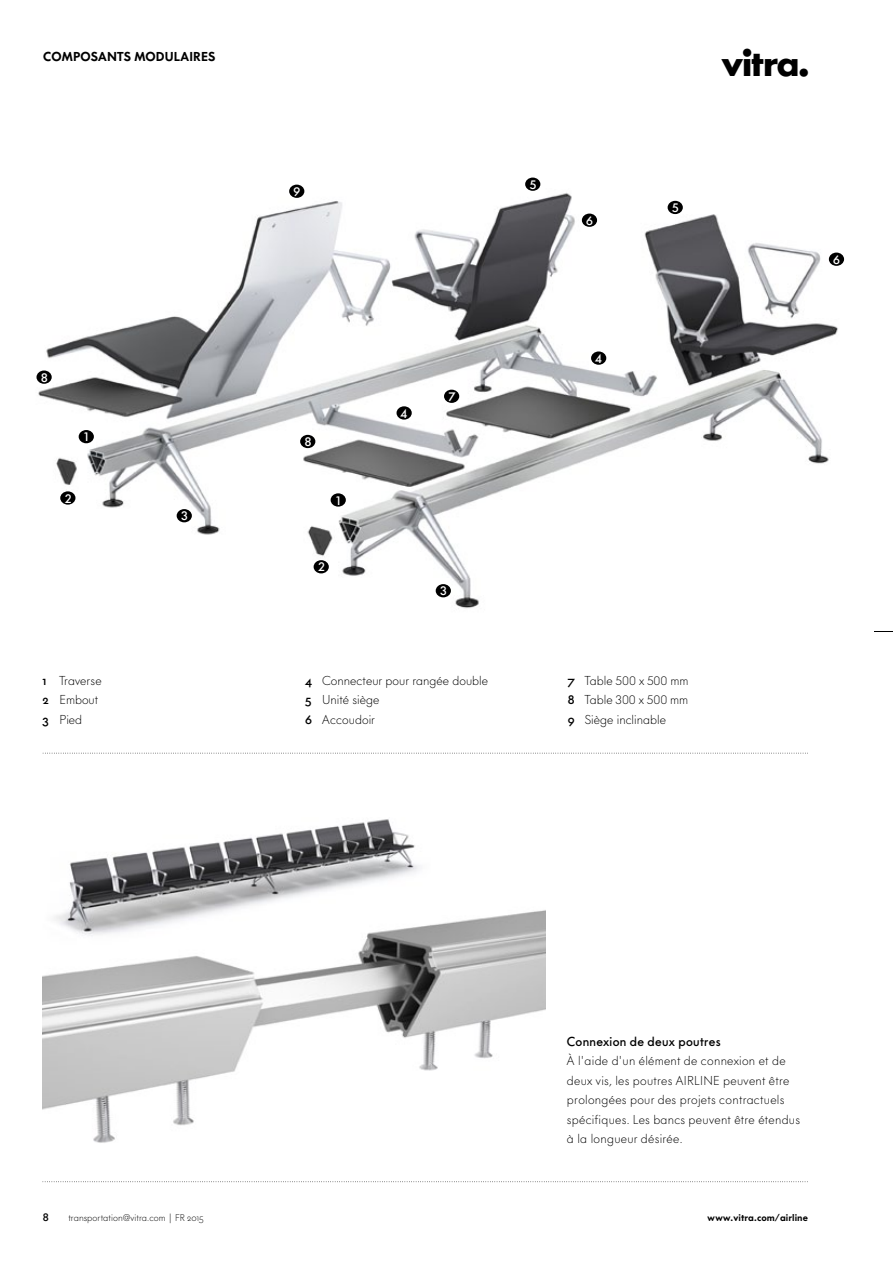
<style>
.page{position:relative;width:893px;height:1263px;background:#fff}
.page>*{position:absolute;margin:0;border:0;box-sizing:border-box;transform-origin:0 0}
.t1{font:33px "V Futura";color:#000}
.t2{font:300 12px/19.5px "V Futura";letter-spacing:.025em;color:#000}
.t3{font:300 12px/19.5px "V Futura";letter-spacing:.005em;color:#000}
.t4{font:500 12px "V Futura";letter-spacing:.025em;color:#000}
.t5{font:800 12px "V Futura";letter-spacing:.015em;color:#000}
.t6{font:500 12px "V Futura";color:#fff}
.t7{font:500 10.5px "V Futura";color:#000}
.t8{font:300 9px "V Futura";letter-spacing:.005em;color:#000}
.t9{font:800 9px "V Futura";letter-spacing:.005em;color:#000}
.s1{font-weight:500}
</style>
<div class="page">
<img style="left:43px;top:910px;width:503px;height:233px">
<img style="left:38px;top:177px;width:807px;height:432px">
<div style="left:79px;top:430px;width:15px;height:13px;background:#000;border-radius:50%"></div>
<div style="left:331px;top:493px;width:15px;height:14px;background:#000;border-radius:50%"></div>
<div style="left:668px;top:201px;width:15px;height:13px;background:#000;border-radius:50%"></div>
<div style="left:525px;top:178px;width:15px;height:13px;background:#000;border-radius:50%"></div>
<div style="left:829px;top:253px;width:15px;height:13px;background:#000;border-radius:50%"></div>
<div style="left:582px;top:214px;width:15px;height:13px;background:#000;border-radius:50%"></div>
<div style="left:444px;top:390px;width:15px;height:13px;background:#000;border-radius:50%"></div>
<div style="left:289px;top:185px;width:15px;height:13px;background:#000;border-radius:50%"></div>
<div style="left:300px;top:435px;width:15px;height:13px;background:#000;border-radius:50%"></div>
<div style="left:36px;top:370px;width:16px;height:14px;background:#000;border-radius:50%"></div>
<div style="left:60px;top:491px;width:15px;height:14px;background:#000;border-radius:50%"></div>
<div style="left:314px;top:560px;width:15px;height:13px;background:#000;border-radius:50%"></div>
<div style="left:436px;top:584px;width:15px;height:13px;background:#000;border-radius:50%"></div>
<div style="left:177px;top:509px;width:15px;height:13px;background:#000;border-radius:50%"></div>
<div style="left:591px;top:351px;width:15px;height:14px;background:#000;border-radius:50%"></div>
<div style="left:396px;top:406px;width:16px;height:14px;background:#000;border-radius:50%"></div>
<svg style="left:43px;top:1181px;width:765px;height:1px"></svg>
<svg style="left:43px;top:753px;width:765px;height:1px"></svg>
<img style="left:43px;top:819px;width:387px;height:139px">
<svg style="left:874px;top:631px;width:19px;height:1px"></svg>
<p class="t5" style="left:43px;top:48px;width:174px">COMPOSANTS MODULAIRES</p>
<h1 class="t1" style="left:721px;top:43px;width:88px">v</h1>
<p class="t6" style="left:41px;top:370px;width:8px">8</p>
<p class="t6" style="left:84px;top:429px;width:6px">1</p>
<p class="t6" style="left:65px;top:490px;width:8px">2</p>
<p class="t6" style="left:181px;top:508px;width:8px">3</p>
<p class="t6" style="left:294px;top:184px;width:8px">9</p>
<p class="t6" style="left:305px;top:434px;width:8px">8</p>
<p class="t6" style="left:336px;top:492px;width:6px">1</p>
<p class="t6" style="left:318px;top:559px;width:8px">2</p>
<p class="t6" style="left:401px;top:405px;width:8px">4</p>
<p class="t6" style="left:448px;top:389px;width:8px">7</p>
<p class="t6" style="left:440px;top:583px;width:8px">3</p>
<p class="t6" style="left:530px;top:177px;width:8px">5</p>
<p class="t6" style="left:586px;top:213px;width:8px">6</p>
<p class="t6" style="left:595px;top:351px;width:8px">4</p>
<p class="t6" style="left:672px;top:200px;width:8px">5</p>
<p class="t3" style="left:43px;top:671px;width:61px"><span class="s1">1</span> Traverse<br><span class="s1">2</span> Embout<br><span class="s1">3</span> Pied</p>
<p class="t3" style="left:305px;top:671px;width:184px"><span class="s1">4</span> Connecteur pour rangée double<br><span class="s1">5</span> Unité siège<br><span class="s1">6</span> Accoudoir</p>
<p class="t2" style="left:568px;top:671px;width:122px;text-align:justify"><span class="s1">7</span> Table 500 x 500 mm <span class="s1">8</span> Table 300 x 500 mm <span class="s1">9</span> Siège inclinable</p>
<p class="t6" style="left:833px;top:252px;width:8px">6</p>
<p class="t4" style="left:567px;top:1033px;width:155px">Connexion de deux poutres</p>
<p class="t2" style="left:567px;top:1051px;width:235px">À l'aide d'un élément de connexion et de deux vis, les poutres AIRLINE peuvent être prolongées pour des projets contractuels spécifiques. Les bancs peuvent être étendus à la longueur désirée.</p>
<p class="t7" style="left:43px;top:1210px;width:8px">8</p>
<p class="t9" style="left:708px;top:1212px;width:102px">www.vitra.com/airline</p>
<p class="t8" style="left:68px;top:1212px;width:136px">transportation@vitra.com | FR 2015</p>
</div>
